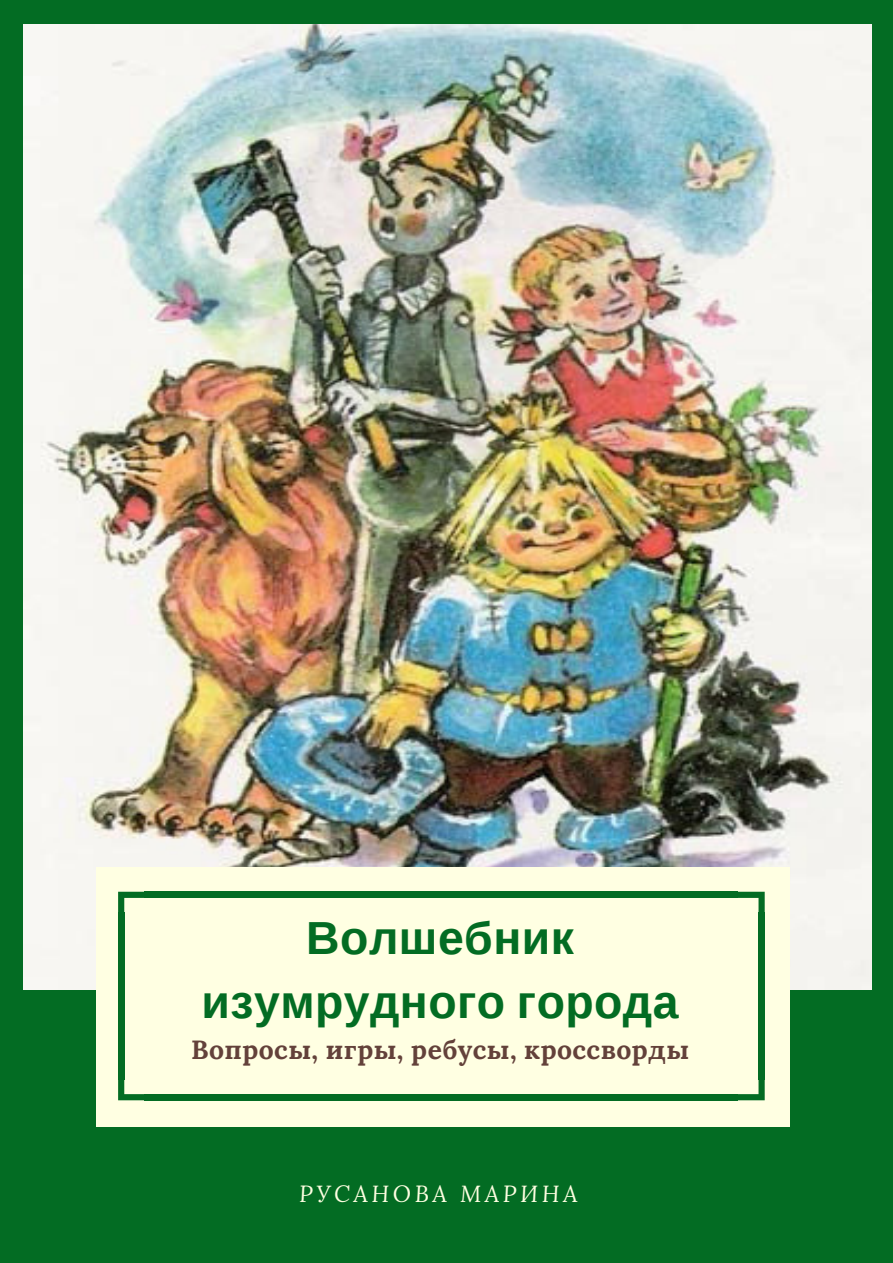
<style>
.page{position:relative;width:893px;height:1263px;background:#036c23}
.page>*{position:absolute;margin:0;border:0;box-sizing:border-box;transform-origin:0 0}
.t1{font:700 46.35px/64.2px "Liberation Sans";letter-spacing:.01em;color:#036c23;text-align:center}
.t2{font:700 26.55px "Lora";letter-spacing:.015em;color:#63413a}
.t3{font:italic 23.25px "Lora";letter-spacing:.15em;color:#ffffe2}
</style>
<div class="page">
<img style="left:24px;top:25px;width:847px;height:965px">
<div style="left:96px;top:867px;width:693px;height:259px;background:#ffffe2"></div>
<svg style="left:118px;top:892px;width:26px;height:22px"></svg>
<div style="left:118px;top:913px;width:6px;height:167px;background:#036c23"></div>
<svg style="left:118px;top:1079px;width:26px;height:21px"></svg>
<div style="left:144px;top:1094px;width:594px;height:6px;background:#036c23"></div>
<svg style="left:738px;top:1080px;width:27px;height:20px"></svg>
<div style="left:758px;top:913px;width:7px;height:167px;background:#036c23"></div>
<div style="left:144px;top:892px;width:594px;height:6px;background:#036c23"></div>
<svg style="left:738px;top:892px;width:27px;height:21px"></svg>
<h1 class="t1" style="left:202px;top:905px;width:478px">Волшебник изумрудного города</h1>
<p class="t2" style="left:191px;top:1032px;width:499px">Вопросы, игры, ребусы, кроссворды</p>
<p class="t3" style="left:299px;top:1177px;width:280px">РУСАНОВА МАРИНА</p>
</div>
